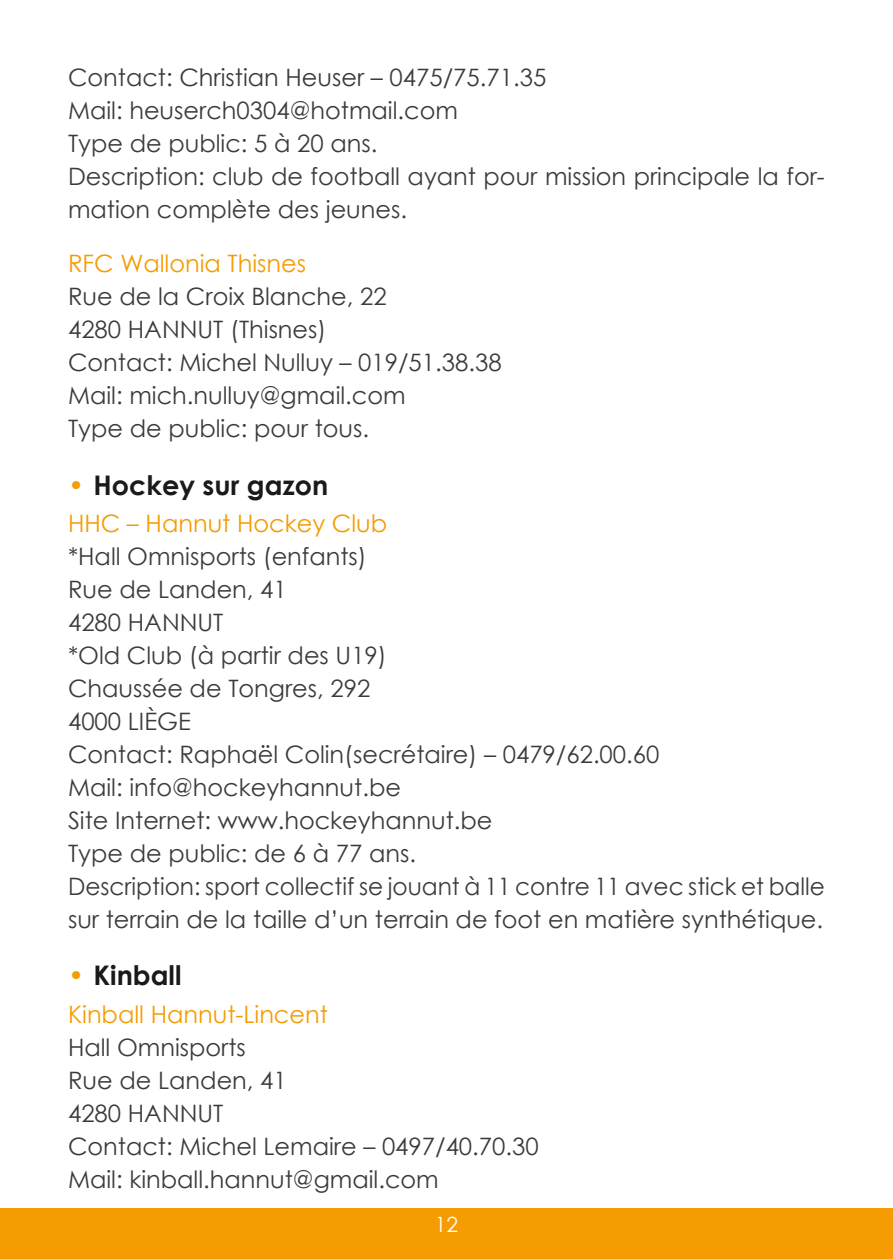
<style>
.page{position:relative;width:893px;height:1259px;background:#fff}
.page>*{position:absolute;margin:0;border:0;box-sizing:border-box;transform-origin:0 0}
.t1{font:700 27px "Century Gothic";color:#1a1a18}
.t2{font:24px/33px "Century Gothic";color:#3b3b3a}
.t3{font:24px "Century Gothic";color:#f59c02}
.t4{font:21px "Century Gothic";color:#fff}
.s1{color:#f59c02}
</style>
<div class="page">
<div style="left:0;top:1208px;width:893px;height:51px;background:#f59c02"></div>
<p class="t2" style="left:68px;top:60px;width:758px">Contact: Christian Heuser – 0475/75.71.35<br>Mail: heuserch0304@hotmail.com<br>Type de public: 5 à 20 ans.<br>Description: club de football ayant pour mission principale la for&shy;mation complète des jeunes.</p>
<p class="t3" style="left:68px;top:247px;width:240px">RFC Wallonia Thisnes</p>
<p class="t2" style="left:68px;top:280px;width:435px">Rue de la Croix Blanche, 22<br>4280 HANNUT (Thisnes)<br>Contact: Michel Nulluy – 019/51.38.38<br>Mail: mich.nulluy@gmail.com<br>Type de public: pour tous.</p>
<p class="t1" style="left:68px;top:464px;width:262px"><span class="s1">•</span> Hockey sur gazon</p>
<p class="t3" style="left:68px;top:506px;width:321px">HHC – Hannut Hockey Club</p>
<p class="t2" style="left:68px;top:539px;width:758px">*Hall Omnisports (enfants)<br>Rue de Landen, 41<br>4280 HANNUT<br>*Old Club (à partir des U19)<br>Chaussée de Tongres, 292<br>4000 LIÈGE<br>Contact: Raphaël Colin(secrétaire) – 0479/62.00.60<br>Mail: info@hockeyhannut.be<br>Site Internet: www.hockeyhannut.be<br>Type de public: de 6 à 77 ans.<br>Description: sport collectif se jouant à 11 contre 11 avec stick et balle sur terrain de la taille d’un terrain de foot en matière synthétique.</p>
<p class="t1" style="left:68px;top:955px;width:115px"><span class="s1">•</span> Kinball</p>
<p class="t3" style="left:68px;top:997px;width:261px">Kinball Hannut-Lincent</p>
<p class="t2" style="left:68px;top:1030px;width:472px">Hall Omnisports<br>Rue de Landen, 41<br>4280 HANNUT<br>Contact: Michel Lemaire – 0497/40.70.30<br>Mail: kinball.hannut@gmail.com</p>
<p class="t4" style="left:435px;top:1210px;width:25px">12</p>
</div>
